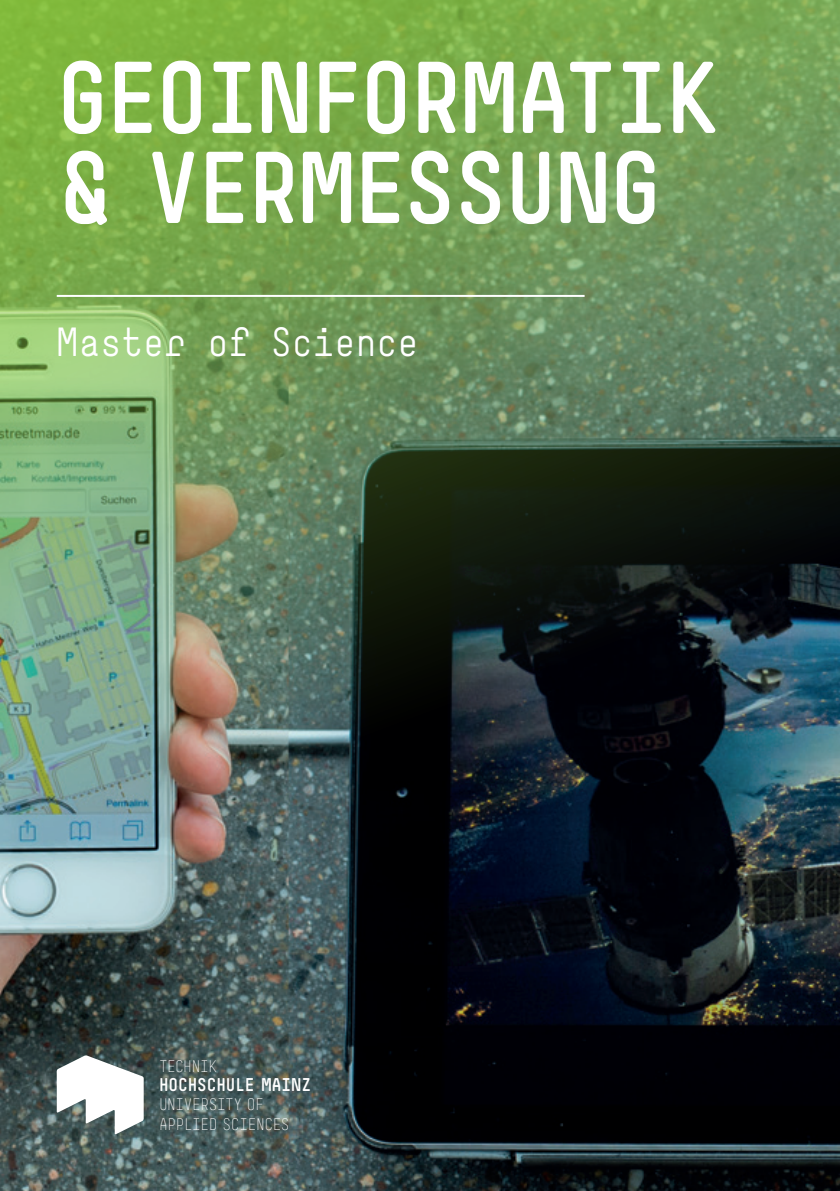
<style>
.page{position:relative;width:840px;height:1191px;background:#fff}
.page>*{position:absolute;margin:0;border:0;box-sizing:border-box;transform-origin:0 0}
.t1{font:700 100px/90px "Simple Std";letter-spacing:-.025em;color:#fff}
.t2{font:40px "Simple Std";letter-spacing:.005em;color:#fff}
.t3{font:700 18.2px "Simple Std";color:#fff}
.t4{font:300 16.4px/19.2px "Simple Std";letter-spacing:-.025em;color:#fff}
</style>
<div class="page">
<img style="left:0;top:0;width:839px;height:1191px">
<svg style="left:57px;top:1055px;width:87px;height:79px"></svg>
<hr style="left:57px;top:295px;width:527px;height:2px;background:#fff">
<h1 class="t1" style="left:56px;top:53px;width:663px">GEOINFORMATIK &amp; VERMESSUNG</h1>
<h2 class="t2" style="left:57px;top:319px;width:363px">Master of Science</h2>
<p class="t4" style="left:159px;top:1056px;width:60px">TECHNIK</p>
<p class="t3" style="left:159px;top:1074px;width:153px">HOCHSCHULE MAINZ</p>
<p class="t4" style="left:159px;top:1095px;width:132px">UNIVERSITY OF<br>APPLIED SCIENCES</p>
</div>
